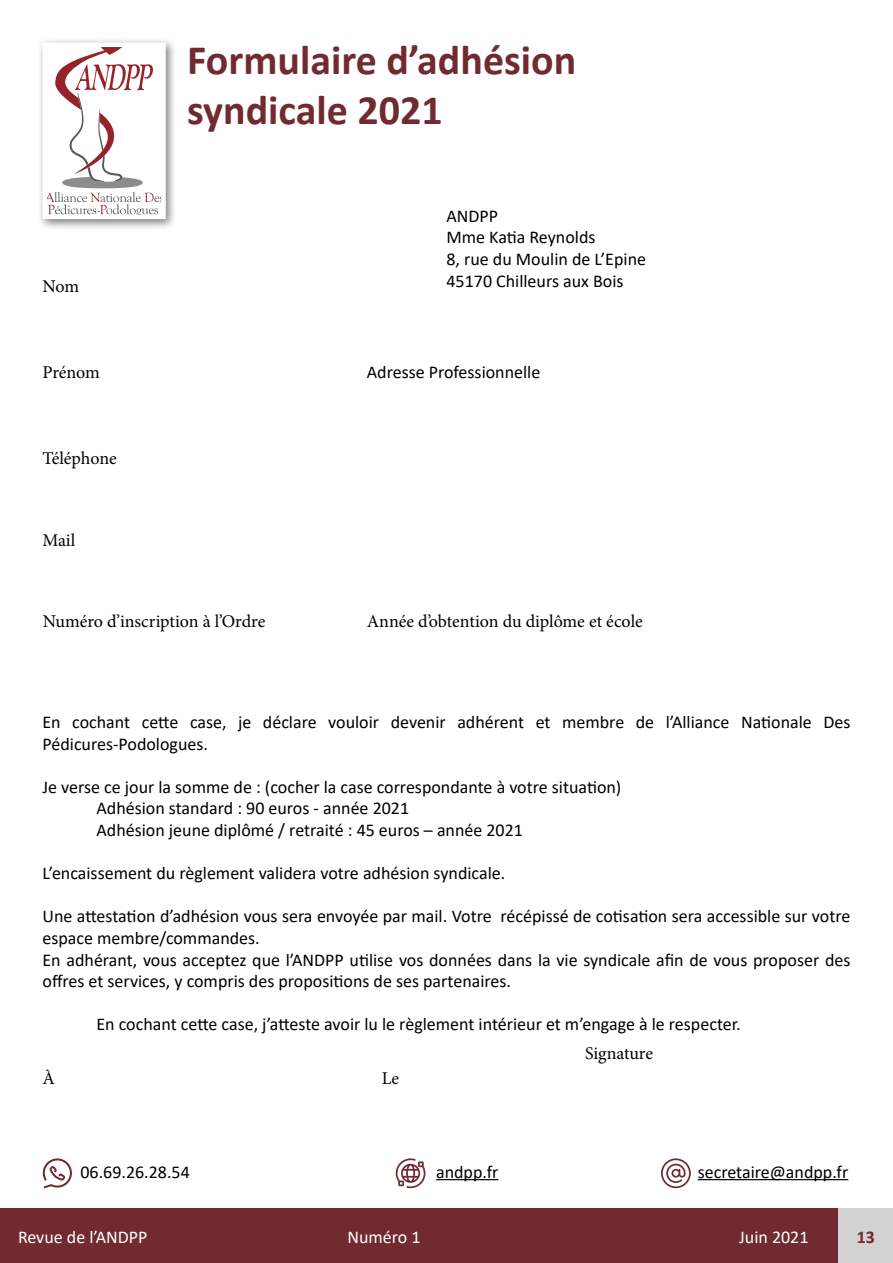
<style>
.page{position:relative;width:893px;height:1263px;background:#fff}
.page>*{position:absolute;margin:0;border:0;box-sizing:border-box;transform-origin:0 0}
.t1{font:700 42px/50.4px "Calibri";color:#712a30}
.t2{font:18px/21.6px "Calibri";color:#000}
.t3{font:18px "Minion Pro";letter-spacing:-.005em;color:#000}
.t4{font:18px "Calibri";color:#fff}
.t5{font:700 18px "Calibri";color:#712a30}
</style>
<div class="page">
<div style="left:0;top:1209px;width:839px;height:54px;background:#712a30"></div>
<div style="left:839px;top:1209px;width:54px;height:54px;background:#d2d2d2"></div>
<div style="left:38px;top:38px;width:139px;height:192px;background:#000;opacity:.5"></div>
<svg style="left:48px;top:48px;width:113px;height:166px"></svg>
<hr style="left:436px;top:1179px;width:62px;height:1px;background:#000">
<hr style="left:698px;top:1179px;width:150px;height:1px;background:#000">
<svg style="left:43px;top:1158px;width:29px;height:30px"></svg>
<svg style="left:396px;top:1158px;width:29px;height:30px"></svg>
<svg style="left:661px;top:1158px;width:30px;height:30px"></svg>
<h1 class="t1" style="left:187px;top:34px;width:391px">Formulaire d’adhésion syndicale 2021</h1>
<p class="t2" style="left:446px;top:205px;width:201px">ANDPP<br>Mme Katia Reynolds<br>8, rue du Moulin de L’Epine</p>
<p class="t3" style="left:43px;top:274px;width:38px">Nom</p>
<p class="t2" style="left:446px;top:269px;width:178px">45170 Chilleurs aux Bois</p>
<p class="t3" style="left:42px;top:360px;width:59px">Prénom</p>
<p class="t3" style="left:42px;top:446px;width:76px">Téléphone</p>
<p class="t3" style="left:43px;top:528px;width:34px">Mail</p>
<p class="t2" style="left:367px;top:361px;width:175px">Adresse Professionnelle</p>
<p class="t3" style="left:43px;top:609px;width:224px">Numéro d’inscription à l’Ordre</p>
<p class="t3" style="left:367px;top:609px;width:278px">Année d’obtention du diplôme et école</p>
<p class="t2" style="left:43px;top:711px;width:809px">En cochant cette case, je déclare vouloir devenir adhérent et membre de l’Alliance Nationale Des<br>Pédicures-Podologues.</p>
<p class="t2" style="left:97px;top:775px;width:526px;text-indent:-54px">Je verse ce jour la somme de : (cocher la case correspondante à votre situation)<br>Adhésion standard : 90 euros - année 2021<br>Adhésion jeune diplômé / retraité : 45 euros – année 2021</p>
<p class="t2" style="left:43px;top:862px;width:464px">L’encaissement du règlement validera votre adhésion syndicale.</p>
<p class="t2" style="left:43px;top:905px;width:809px">Une attestation d’adhésion vous sera envoyée par mail. Votre récépissé de cotisation sera accessible sur votre espace membre/commandes.<br>En adhérant, vous acceptez que l’ANDPP utilise vos données dans la vie syndicale afin de vous proposer des offres et services, y compris des propositions de ses partenaires.</p>
<p class="t2" style="left:97px;top:1013px;width:646px">En cochant cette case, j’atteste avoir lu le règlement intérieur et m’engage à le respecter.</p>
<p class="t3" style="left:42px;top:1066px;width:14px">À</p>
<p class="t3" style="left:382px;top:1066px;width:19px">Le</p>
<p class="t3" style="left:585px;top:1041px;width:70px">Signature</p>
<p class="t2" style="left:80px;top:1160px;width:111px">06.69.26.28.54</p>
<p class="t2" style="left:436px;top:1160px;width:64px">andpp.fr</p>
<p class="t2" style="left:698px;top:1160px;width:152px">secretaire@andpp.fr</p>
<p class="t4" style="left:18px;top:1224px;width:131px">Revue de l’ANDPP</p>
<p class="t4" style="left:347px;top:1224px;width:75px">Numéro 1</p>
<p class="t4" style="left:739px;top:1224px;width:71px">Juin 2021</p>
<p class="t5" style="left:857px;top:1224px;width:20px">13</p>
</div>
